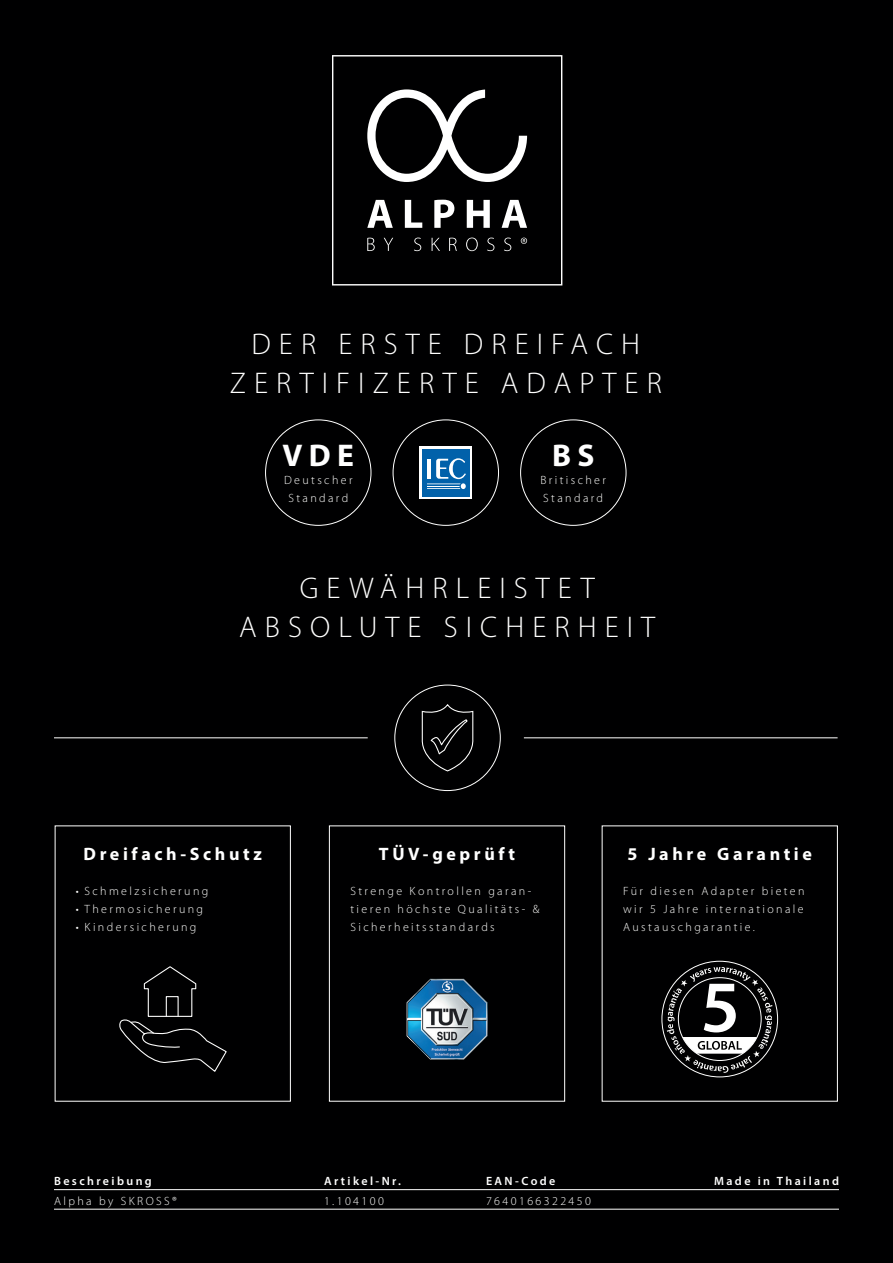
<style>
.page{position:relative;width:893px;height:1263px;background:#000001}
.page>*{position:absolute;margin:0;border:0;box-sizing:border-box;transform-origin:0 0}
.t1{font:700 31.5px "Myriad Pro";color:#fff}
.t2{font:300 30px/39px "Myriad Pro";letter-spacing:.27em;color:#fff;text-align:center}
.t3{font:700 18px "Myriad Pro";letter-spacing:.2em;color:#fff}
.t4{font:300 12px/18px "Myriad Pro";letter-spacing:.2em;color:#fff}
.t5{font:600 12px "Myriad Pro";letter-spacing:.2em;color:#fff}
</style>
<div class="page">
<hr style="left:54px;top:1189px;width:785px;height:1px;background:#fff">
<hr style="left:54px;top:1209px;width:785px;height:1px;background:#fff">
<svg style="left:332px;top:55px;width:230px;height:230px"></svg>
<svg style="left:367px;top:200px;width:26px;height:28px"></svg>
<svg style="left:405px;top:200px;width:17px;height:28px"></svg>
<svg style="left:434px;top:200px;width:20px;height:28px"></svg>
<svg style="left:467px;top:200px;width:23px;height:28px"></svg>
<svg style="left:502px;top:200px;width:25px;height:28px"></svg>
<svg style="left:367px;top:89px;width:160px;height:93px"></svg>
<svg style="left:367px;top:238px;width:8px;height:13px"></svg>
<svg style="left:384px;top:238px;width:9px;height:13px"></svg>
<svg style="left:414px;top:238px;width:7px;height:13px"></svg>
<svg style="left:432px;top:238px;width:8px;height:13px"></svg>
<svg style="left:449px;top:238px;width:8px;height:13px"></svg>
<svg style="left:466px;top:238px;width:12px;height:13px"></svg>
<svg style="left:487px;top:238px;width:7px;height:13px"></svg>
<svg style="left:504px;top:238px;width:7px;height:13px"></svg>
<svg style="left:521px;top:238px;width:6px;height:6px"></svg>
<svg style="left:421px;top:705px;width:53px;height:67px"></svg>
<hr style="left:54px;top:737px;width:314px;height:1px;background:#fff">
<hr style="left:524px;top:737px;width:314px;height:1px;background:#fff">
<div style="left:329px;top:826px;width:236px;height:275px;border:1px solid #fff"></div>
<svg style="left:667px;top:967px;width:105px;height:106px"></svg>
<img style="left:406px;top:978px;width:82px;height:82px">
<div style="left:419px;top:446px;width:53px;height:53px;background:#fff"></div>
<div style="left:422px;top:449px;width:48px;height:47px;background:#0161aa"></div>
<svg style="left:427px;top:458px;width:39px;height:31px"></svg>
<svg style="left:119px;top:966px;width:108px;height:106px"></svg>
<div style="left:166px;top:996px;width:13px;height:21px;border:1px solid #fff"></div>
<h2 class="t2" style="left:230px;top:325px;width:434px">DER ERSTE DREIFACH<br>ZERTIFIZERTE ADAPTER</h2>
<h1 class="t1" style="left:283px;top:435px;width:73px">VDE</h1>
<p class="t4" style="left:284px;top:472px;width:70px;text-align:center">Deutscher<br>Standard</p>
<h1 class="t1" style="left:552px;top:435px;width:44px">BS</h1>
<p class="t4" style="left:540px;top:472px;width:67px">Britischer<br>Standard</p>
<h2 class="t2" style="left:239px;top:569px;width:418px">GEWÄHRLEISTET<br>ABSOLUTE SICHERHEIT</h2>
<h3 class="t3" style="left:83px;top:842px;width:180px">Dreifach-Schutz</h3>
<p class="t4" style="left:76px;top:882px;width:134px">• Schmelzsicherung</p>
<p class="t4" style="left:76px;top:900px;width:129px">• Thermosicherung</p>
<p class="t4" style="left:76px;top:918px;width:122px">• Kindersicherung</p>
<h3 class="t3" style="left:379px;top:842px;width:138px">TÜV-geprüft</h3>
<p class="t4" style="left:350px;top:882px;width:191px">Strenge Kontrollen garan&shy;tieren höchste Qualitäts- &amp;<br>Sicherheitsstandards</p>
<h3 class="t3" style="left:628px;top:842px;width:186px">5 Jahre Garantie</h3>
<p class="t4" style="left:623px;top:882px;width:183px;text-align:justify">Für diesen Adapter bieten wir 5 Jahre internationale Austauschgarantie.</p>
<p class="t5" style="left:54px;top:1173px;width:99px">Beschreibung</p>
<p class="t5" style="left:324px;top:1173px;width:79px">Artikel-Nr.</p>
<p class="t5" style="left:486px;top:1173px;width:71px">EAN-Code</p>
<p class="t5" style="left:714px;top:1173px;width:126px">Made in Thailand</p>
<p class="t4" style="left:54px;top:1192px;width:124px">Alpha by SKROSS®</p>
<p class="t4" style="left:324px;top:1192px;width:61px">1.104100</p>
<p class="t4" style="left:486px;top:1192px;width:106px">7640166322450</p>
</div>
